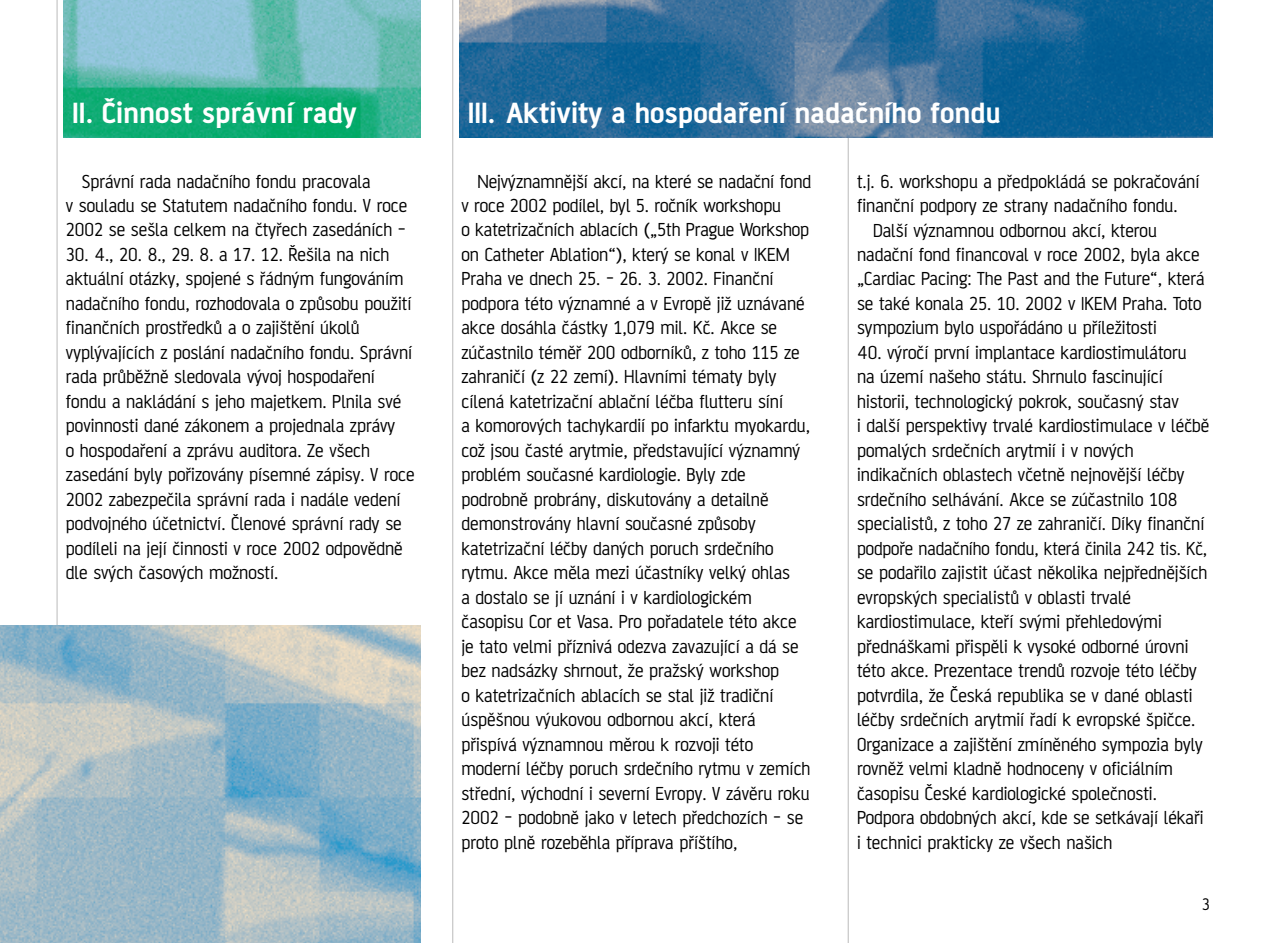
<style>
.page{position:relative;width:1274px;height:943px;background:#fff}
.page>*{position:absolute;margin:0;border:0;box-sizing:border-box;transform-origin:0 0}
.t1{font:700 31.5px "AF Battersea CE";color:#fff}
.t2{font:20.25px/24.5px "AF Battersea CE";color:#000}
.t3{font:18px "AF Battersea CE";color:#000}
</style>
<div class="page">
<img style="left:64px;top:0;width:357px;height:137px">
<hr style="left:452px;top:0;width:1px;height:942px;background:#ccc">
<hr style="left:847px;top:0;width:2px;height:942px;background:#ccc">
<img style="left:459px;top:0;width:753px;height:137px">
<hr style="left:56px;top:0;width:2px;height:942px;background:#ccc">
<img style="left:0;top:625px;width:421px;height:317px">
<h1 class="t1" style="left:72px;top:101px;width:286px">II. Činnost správní rady</h1>
<p class="t2" style="left:66px;top:170px;width:343px;text-indent:16px">Správní rada nadačního fondu pracovala<br>v souladu se Statutem nadačního fondu. V roce<br>2002 se sešla celkem na čtyřech zasedáních -</p>
<p class="t2" style="left:66px;top:244px;width:350px">30. 4., 20. 8., 29. 8. a 17. 12. Řešila na nich aktuální otázky, spojené s řádným fungováním nadačního fondu, rozhodovala o způsobu použití finančních prostředků a o zajištění úkolů vyplývajících z poslání nadačního fondu. Správní rada průběžně sledovala vývoj hospodaření fondu a nakládání s jeho majetkem. Plnila své povinnosti dané zákonem a projednala zprávy<br>o hospodaření a zprávu auditora. Ze všech zasedání byly pořizovány písemné zápisy. V roce 2002 zabezpečila správní rada i nadále vedení podvojného účetnictví. Členové správní rady se podíleli na její činnosti v roce 2002 odpovědně dle svých časových možností.</p>
<h1 class="t1" style="left:468px;top:101px;width:534px">III. Aktivity a hospodaření nadačního fondu</h1>
<p class="t2" style="left:461px;top:170px;width:351px;text-indent:16px">Nejvýznamnější akcí, na které se nadační fond v roce 2002 podílel, byl 5. ročník workshopu<br>o katetrizačních ablacích („5th Prague Workshop on Catheter Ablation“), který se konal v IKEM Praha ve dnech 25. - 26. 3. 2002. Finanční podpora této významné a v Evropě již uznávané akce dosáhla částky 1,079 mil. Kč. Akce se zúčastnilo téměř 200 odborníků, z toho 115 ze zahraničí (z 22 zemí). Hlavními tématy byly cílená katetrizační ablační léčba flutteru síní<br>a komorových tachykardií po infarktu myokardu, což jsou časté arytmie, představující významný problém současné kardiologie. Byly zde podrobně probrány, diskutovány a detailně demonstrovány hlavní současné způsoby katetrizační léčby daných poruch srdečního rytmu. Akce měla mezi účastníky velký ohlas<br>a dostalo se jí uznání i v kardiologickém časopisu Cor et Vasa. Pro pořadatele této akce je tato velmi příznivá odezva zavazující a dá se bez nadsázky shrnout, že pražský workshop<br>o katetrizačních ablacích se stal již tradiční úspěšnou výukovou odbornou akcí, která přispívá významnou měrou k rozvoji této moderní léčby poruch srdečního rytmu v zemích střední, východní i severní Evropy. V závěru roku 2002 - podobně jako v letech předchozích - se proto plně rozeběhla příprava příštího,</p>
<p class="t2" style="left:857px;top:170px;width:344px">t.j. 6. workshopu a předpokládá se pokračování</p>
<p class="t2" style="left:857px;top:195px;width:322px">finanční podpory ze strany nadačního fondu.</p>
<p class="t2" style="left:873px;top:219px;width:285px">Další významnou odbornou akcí, kterou</p>
<p class="t2" style="left:857px;top:244px;width:344px">nadační fond financoval v roce 2002, byla akce</p>
<p class="t2" style="left:857px;top:268px;width:349px">„Cardiac Pacing: The Past and the Future“, která</p>
<p class="t2" style="left:857px;top:293px;width:346px">se také konala 25. 10. 2002 v IKEM Praha. Toto</p>
<p class="t2" style="left:857px;top:317px;width:301px">sympozium bylo uspořádáno u příležitosti</p>
<p class="t2" style="left:857px;top:342px;width:354px">40. výročí první implantace kardiostimulátoru<br>na území našeho státu. Shrnulo fascinující historii, technologický pokrok, současný stav<br>i další perspektivy trvalé kardiostimulace v léčbě pomalých srdečních arytmií i v nových indikačních oblastech včetně nejnovější léčby srdečního selhávání. Akce se zúčastnilo 108 specialistů, z toho 27 ze zahraničí. Díky finanční podpoře nadačního fondu, která činila 242 tis. Kč, se podařilo zajistit účast několika nejpřednějších evropských specialistů v oblasti trvalé kardiostimulace, kteří svými přehledovými přednáškami přispěli k vysoké odborné úrovni této akce. Prezentace trendů rozvoje této léčby potvrdila, že Česká republika se v dané oblasti léčby srdečních arytmií řadí k evropské špičce.<br>Organizace a zajištění zmíněného sympozia byly rovněž velmi kladně hodnoceny v oficiálním časopisu České kardiologické společnosti.<br>Podpora obdobných akcí, kde se setkávají lékaři i technici prakticky ze všech našich</p>
<p class="t3" style="left:1201px;top:897px;width:10px">3</p>
</div>
